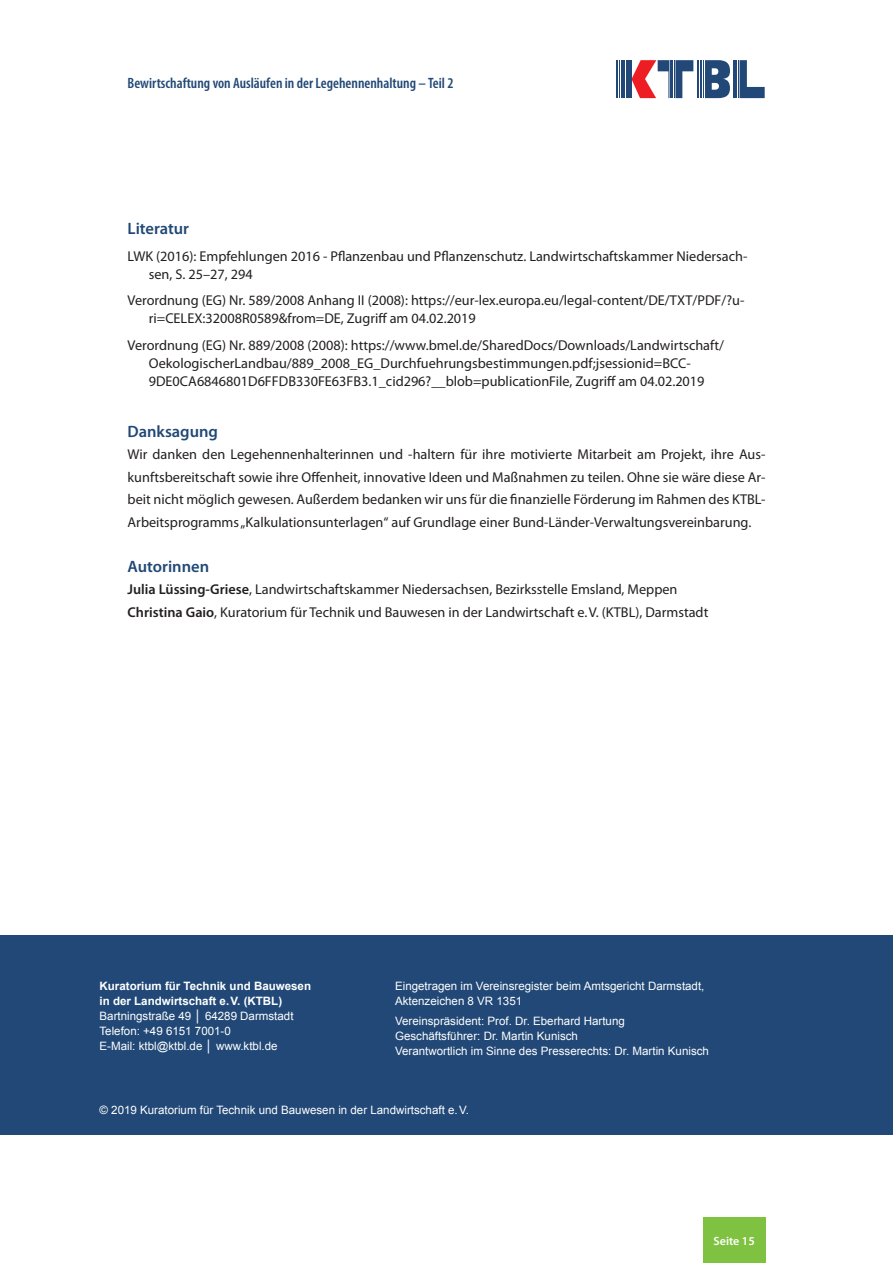
<style>
.page{position:relative;width:893px;height:1263px;background:#fff}
.page>*{position:absolute;margin:0;border:0;box-sizing:border-box;transform-origin:0 0}
.t1{font:600 16.5px "Myriad Pro";color:#214876}
.t2{font:600 condensed 15px "Myriad Pro";color:#214876}
.t3{font:14.25px/18px "Myriad Pro";color:#231f20}
.t4{font:600 12px "Myriad Pro";color:#fff}
.t5{font:11.55px/15px "Arial";color:#fff}
.t6{font:700 11.55px/15px "Arial";color:#fff}
.s1{font-weight:600}
</style>
<div class="page">
<div style="left:703px;top:1217px;width:62px;height:46px;background:#7fc241"></div>
<svg style="left:631px;top:60px;width:38px;height:38px"></svg>
<hr style="left:670px;top:60px;width:1px;height:38px;background:#214876">
<hr style="left:672px;top:60px;width:1px;height:38px;background:#214876">
<hr style="left:674px;top:60px;width:1px;height:38px;background:#214876">
<svg style="left:675px;top:60px;width:18px;height:38px"></svg>
<hr style="left:733px;top:60px;width:1px;height:38px;background:#214876">
<hr style="left:736px;top:60px;width:1px;height:38px;background:#214876">
<hr style="left:738px;top:60px;width:1px;height:38px;background:#214876">
<svg style="left:739px;top:60px;width:26px;height:38px"></svg>
<hr style="left:697px;top:60px;width:2px;height:38px;background:#214876">
<hr style="left:700px;top:60px;width:1px;height:38px;background:#214876">
<svg style="left:705px;top:60px;width:25px;height:38px"></svg>
<hr style="left:701px;top:60px;width:1px;height:38px;background:#214876">
<hr style="left:703px;top:60px;width:1px;height:38px;background:#214876">
<hr style="left:617px;top:60px;width:1px;height:38px;background:#214876">
<hr style="left:619px;top:60px;width:1px;height:38px;background:#214876">
<hr style="left:621px;top:60px;width:1px;height:38px;background:#214876">
<hr style="left:622px;top:60px;width:1px;height:38px;background:#214876">
<hr style="left:624px;top:60px;width:1px;height:38px;background:#214876">
<div style="left:626px;top:60px;width:5px;height:38px;background:#214876"></div>
<div style="left:0;top:935px;width:893px;height:200px;background:#214876"></div>
<p class="t2" style="left:128px;top:74px;width:327px">Bewirtschaftung von Ausläufen in der Legehennenhaltung – Teil 2</p>
<p class="t1" style="left:128px;top:219px;width:63px">Literatur</p>
<p class="t3" style="left:149px;top:247px;width:600px;text-indent:-21px">LWK (2016): Empfehlungen 2016 - Pflanzenbau und Pflanzenschutz. Landwirtschaftskammer Niedersach&shy;sen, S. 25–27, 294</p>
<p class="t3" style="left:149px;top:292px;width:597px;text-indent:-21px">Verordnung (EG) Nr. 589/2008 Anhang II (2008): https://eur-lex.europa.eu/legal-content/DE/TXT/PDF/?u&shy;ri=CELEX:32008R0589&amp;from=DE, Zugriff am 04.02.2019</p>
<p class="t3" style="left:149px;top:336px;width:577px;text-indent:-21px">Verordnung (EG) Nr. 889/2008 (2008): https://www.bmel.de/SharedDocs/Downloads/Landwirtschaft/<br>OekologischerLandbau/889_2008_EG_Durchfuehrungsbestimmungen.pdf;jsessionid=BCC-<br>9DE0CA6846801D6FFDB330FE63FB3.1_cid296?__blob=publicationFile, Zugriff am 04.02.2019</p>
<p class="t1" style="left:128px;top:422px;width:92px">Danksagung</p>
<p class="t3" style="left:128px;top:443px;width:639px;line-height:22.5px;text-align:justify">Wir danken den Legehennenhalterinnen und -haltern für ihre motivierte Mitarbeit am Projekt, ihre Aus&shy;kunftsbereitschaft sowie ihre Offenheit, innovative Ideen und Maßnahmen zu teilen. Ohne sie wäre diese Ar&shy;beit nicht möglich gewesen. Außerdem bedanken wir uns für die finanzielle Förderung im Rahmen des KTBL-Arbeitsprogramms „Kalkulationsunterlagen“ auf Grundlage einer Bund-Länder-Verwaltungsvereinbarung.</p>
<p class="t1" style="left:128px;top:557px;width:83px">Autorinnen</p>
<p class="t3" style="left:128px;top:578px;width:582px;line-height:22.5px"><span class="s1">Julia Lüssing-Griese</span>, Landwirtschaftskammer Niedersachsen, Bezirksstelle Emsland, Meppen<br><span class="s1">Christina Gaio</span>, Kuratorium für Technik und Bauwesen in der Landwirtschaft e.V. (KTBL), Darmstadt</p>
<p class="t6" style="left:100px;top:979px;width:213px">Kuratorium für Technik und Bauwesen in der Landwirtschaft e.V. (KTBL)</p>
<p class="t5" style="left:100px;top:1008px;width:196px">Bartningstraße 49 │ 64289 Darmstadt<br>Telefon: +49 6151 7001-0<br>E-Mail: ktbl@ktbl.de │ www.ktbl.de</p>
<p class="t5" style="left:395px;top:979px;width:311px">Eingetragen im Vereinsregister beim Amtsgericht Darmstadt,<br>Aktenzeichen 8 VR 1351</p>
<p class="t5" style="left:395px;top:1013px;width:315px">Vereinspräsident: Prof. Dr. Eberhard Hartung<br>Geschäftsführer: Dr. Martin Kunisch<br>Verantwortlich im Sinne des Presserechts: Dr. Martin Kunisch</p>
<p class="t5" style="left:100px;top:1102px;width:371px">© 2019 Kuratorium für Technik und Bauwesen in der Landwirtschaft e.V.</p>
<p class="t4" style="left:713px;top:1234px;width:43px">Seite 15</p>
</div>
